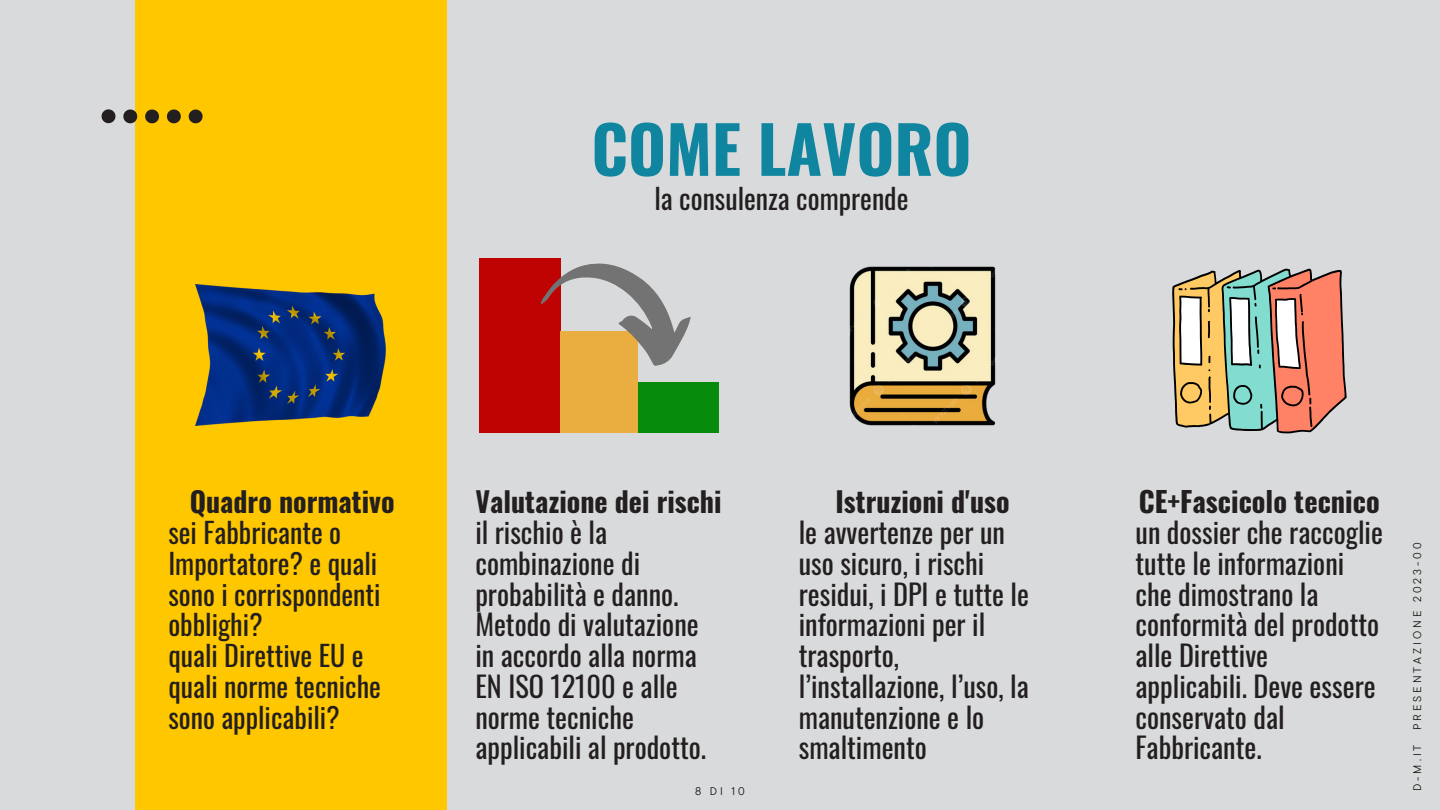
<style>
.page{position:relative;width:1440px;height:810px;background:#d9dadc}
.page>*{position:absolute;margin:0;border:0;box-sizing:border-box;transform-origin:0 0}
.t1{font:700 65px "Oswald";color:#0f859f}
.t2{font:28.3px/30.8px "Oswald";color:#231f20}
.t3{font:700 28.3px "Oswald";color:#231f20}
.t4{font:28px/30.8px "Oswald";color:#231f20}
.t5{font:700 28px "Oswald";color:#231f20}
.t6{font:11.1px "TT Commons Pro";letter-spacing:.27em;color:#14130d}
</style>
<div class="page">
<div style="left:135px;top:0;width:311px;height:810px;background:#ffc700"></div>
<svg style="left:102px;top:109px;width:13px;height:14px"></svg>
<svg style="left:123px;top:110px;width:14px;height:13px"></svg>
<svg style="left:145px;top:110px;width:14px;height:13px"></svg>
<svg style="left:167px;top:110px;width:14px;height:13px"></svg>
<svg style="left:189px;top:110px;width:14px;height:13px"></svg>
<img style="left:849px;top:266px;width:147px;height:160px">
<img style="left:196px;top:285px;width:189px;height:140px">
<svg style="left:1172px;top:268px;width:175px;height:165px;background:#bea286"></svg>
<div style="left:479px;top:259px;width:81px;height:174px;background:#bf0202"></div>
<div style="left:560px;top:332px;width:78px;height:101px;background:#eaad3f"></div>
<div style="left:638px;top:382px;width:81px;height:51px;background:#078b0d"></div>
<svg style="left:541px;top:262px;width:150px;height:104px"></svg>
<h1 class="t1" style="left:591px;top:115px;width:382px">COME LAVORO</h1>
<p class="t4" style="left:655px;top:181px;width:255px">la consulenza comprende</p>
<p class="t5" style="left:190px;top:487px;width:206px">Quadro normativo</p>
<p class="t4" style="left:168px;top:515px;width:214px">sei Fabbricante o<br>Importatore? e quali sono i corrispondenti obblighi?<br>quali Direttive EU e quali norme tecniche sono applicabili?</p>
<p class="t5" style="left:475px;top:487px;width:248px">Valutazione dei rischi</p>
<p class="t2" style="left:475px;top:514px;width:232px">il rischio è la combinazione di probabilità e danno.<br>Metodo di valutazione in accordo alla norma<br>EN ISO 12100 e alle norme tecniche applicabili al prodotto.</p>
<p class="t6" style="left:695px;top:783px;width:51px">8 DI 10</p>
<p class="t5" style="left:835px;top:487px;width:176px">Istruzioni d'uso</p>
<p class="t2" style="left:799px;top:514px;width:232px">le avvertenze per un uso sicuro, i rischi residui, i DPI e tutte le informazioni per il trasporto, l’installazione, l’uso, la manutenzione e lo smaltimento</p>
<p class="t3" style="left:1139px;top:487px;width:242px">CE+Fascicolo tecnico</p>
<p class="t2" style="left:1136px;top:514px;width:249px">un dossier che raccoglie tutte le informazioni che dimostrano la conformità del prodotto alle Direttive applicabili. Deve essere conservato dal<br>Fabbricante.</p>
<p class="t6" style="left:1409px;top:730px;width:189px;rotate:-90deg">PRESENTAZIONE 2023-00</p>
<p class="t6" style="left:1409px;top:791px;width:48px;rotate:-90deg">D-M.IT</p>
</div>
